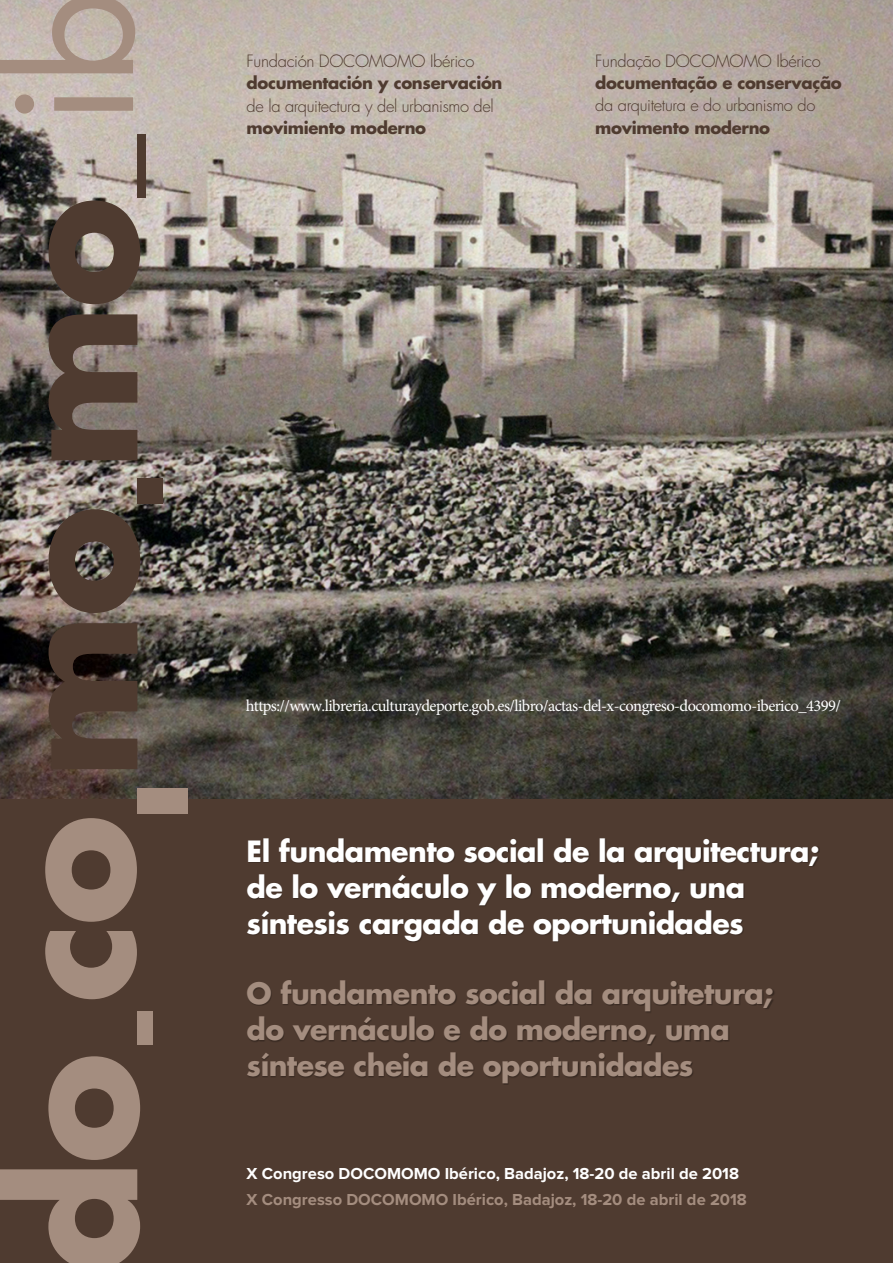
<style>
.page{position:relative;width:893px;height:1263px;background:#fff}
.page>*{position:absolute;margin:0;border:0;box-sizing:border-box;transform-origin:0 0}
.t1{font:700 28.5px/36px "Futura Std";letter-spacing:-.02em;color:#fff}
.t2{font:700 28.5px/36px "Futura Std";letter-spacing:-.02em;color:#a48d7f}
.t3{font:300 16.5px "Futura Std";letter-spacing:-.02em;color:#4f3b30}
.t4{font:16.5px "Minion Pro";letter-spacing:-.035em;color:#fff}
.t5{font:700 16.5px "Futura Std";letter-spacing:-.02em;color:#4f3b30}
.t6{font:700 16.5px "Proxima Nova";color:#a48d7f}
.t7{font:700 16.5px "Proxima Nova";color:#fff}
</style>
<div class="page">
<img style="left:0;top:0;width:893px;height:799px">
<div style="left:0;top:799px;width:893px;height:464px;background:#4f3b30"></div>
<svg style="left:45px;top:818px;width:92px;height:181px"></svg>
<svg style="left:49px;top:509px;width:91px;height:260px;background:#534239"></svg>
<svg style="left:49px;top:201px;width:91px;height:259px;background:#635349"></svg>
<svg style="left:0;top:0;width:135px;height:114px;background:#baaba1"></svg>
<svg style="left:0;top:1056px;width:140px;height:207px"></svg>
<div style="left:137px;top:134px;width:8px;height:63px;background:#4f3b30"></div>
<div style="left:137px;top:1011px;width:16px;height:33px;background:#a48d7f"></div>
<div style="left:137px;top:788px;width:50px;height:26px;background:#a48d7f"></div>
<div style="left:137px;top:478px;width:25px;height:26px;background:#4f3b30"></div>
<div style="left:247px;top:838px;width:573px;height:246px;background:#000;opacity:.3"></div>
<p class="t3" style="left:247px;top:51px;width:229px">Fundación DOCOMOMO Ibérico</p>
<p class="t5" style="left:247px;top:72px;width:257px">documentación y conservación</p>
<p class="t3" style="left:247px;top:96px;width:249px">de la arquitectura y del urbanismo del</p>
<p class="t5" style="left:247px;top:117px;width:181px">movimiento moderno</p>
<p class="t3" style="left:595px;top:51px;width:227px">Fundação DOCOMOMO Ibérico</p>
<p class="t5" style="left:595px;top:72px;width:248px">documentação e conservação</p>
<p class="t3" style="left:595px;top:95px;width:222px">da arquitetura e do urbanismo do</p>
<p class="t5" style="left:595px;top:117px;width:176px">movimento moderno</p>
<p class="t4" style="left:246px;top:694px;width:597px">https://www.libreria.culturaydeporte.gob.es/libro/actas-del-x-congreso-docomomo-iberico_4399/</p>
<p class="t1" style="left:247px;top:833px;width:574px">El fundamento social de la arquitectura; de lo vernáculo y lo moderno, una síntesis cargada de oportunidades</p>
<p class="t2" style="left:247px;top:975px;width:528px">O fundamento social da arquitetura; do vernáculo e do moderno, uma síntese cheia de oportunidades</p>
<p class="t7" style="left:247px;top:1166px;width:494px">X Congreso DOCOMOMO Ibérico, Badajoz, 18-20 de abril de 2018</p>
<p class="t6" style="left:247px;top:1192px;width:502px">X Congresso DOCOMOMO Ibérico, Badajoz, 18-20 de abril de 2018</p>
</div>
